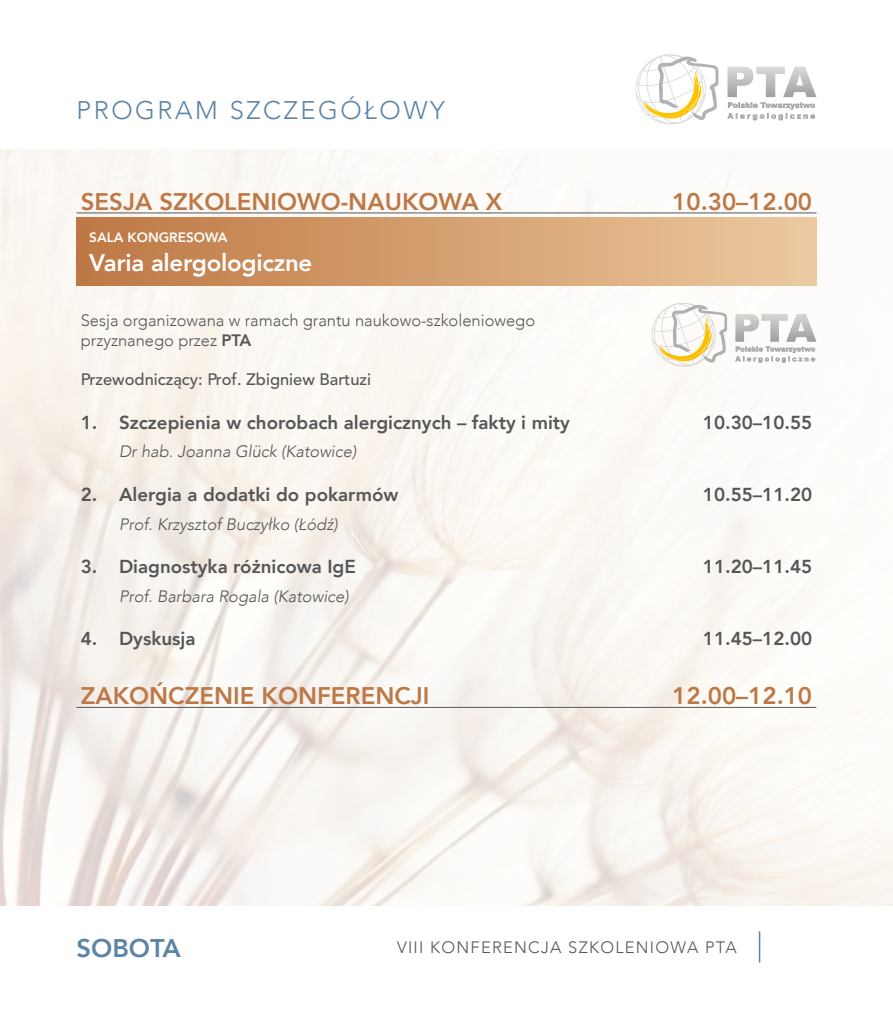
<style>
.page{position:relative;width:893px;height:1021px;background:#fff}
.page>*{position:absolute;margin:0;border:0;box-sizing:border-box;transform-origin:0 0}
.t1{font:300 25.5px "Avenir LT Com";letter-spacing:.1em;color:#5c84a7}
.t2{font:800 25.5px "Avenir LT Com";color:#5c84a7}
.t3{font:800 24px "Avenir LT Com";color:#bd7846}
.t4{font:800 24px "Avenir LT Com";letter-spacing:-.01em;color:#fff}
.t5{font:800 18.75px "Avenir LT Com";color:#565656}
.t6{font:italic 300 16.5px "Avenir LT Com";color:#565656}
.t7{font:300 16.5px/19.8px "Avenir LT Com";color:#565656}
.t8{font:500 16.5px "Avenir LTCE";color:#565656}
.t9{font:300 16.5px "Avenir LT Com";letter-spacing:.075em;color:#565656}
.t10{font:800 13.5px "Avenir LT Com";color:#fff}
.s1{font-weight:800}
</style>
<div class="page">
<img style="left:0;top:149px;width:893px;height:756px">
<svg style="left:635px;top:54px;width:83px;height:70px"></svg>
<svg style="left:727px;top:67px;width:89px;height:53px"></svg>
<hr style="left:759px;top:931px;width:1px;height:31px;background:#5c84a7">
<hr style="left:77px;top:212px;width:739px;height:1px;background:#565656">
<hr style="left:77px;top:707px;width:739px;height:1px;background:#565656">
<div style="left:77px;top:217px;width:739px;height:68px;background:linear-gradient(to right,#be7744,#ecc99f)"></div>
<svg style="left:651px;top:302px;width:76px;height:64px"></svg>
<svg style="left:735px;top:314px;width:81px;height:49px"></svg>
<h1 class="t1" style="left:77px;top:95px;width:370px">PROGRAM SZCZEGÓŁOWY</h1>
<p class="t3" style="left:81px;top:187px;width:423px">SESJA SZKOLENIOWO-NAUKOWA X</p>
<p class="t3" style="left:672px;top:187px;width:141px">10.30–12.00</p>
<p class="t10" style="left:89px;top:230px;width:140px">SALA KONGRESOWA</p>
<p class="t4" style="left:89px;top:248px;width:225px">Varia alergologiczne</p>
<p class="t7" style="left:81px;top:310px;width:456px">Sesja organizowana w ramach grantu naukowo-szkoleniowego przyznanego przez <span class="s1">PTA</span></p>
<p class="t8" style="left:81px;top:370px;width:292px">Przewodniczący: Prof. Zbigniew Bartuzi</p>
<p class="t5" style="left:81px;top:411px;width:491px">1. Szczepienia w chorobach alergicznych – fakty i mity</p>
<p class="t5" style="left:703px;top:411px;width:111px">10.30–10.55</p>
<p class="t6" style="left:119px;top:442px;width:239px">Dr hab. Joanna Glück (Katowice)</p>
<p class="t5" style="left:81px;top:483px;width:319px">2. Alergia a dodatki do pokarmów</p>
<p class="t5" style="left:703px;top:483px;width:111px">10.55–11.20</p>
<p class="t6" style="left:119px;top:514px;width:220px">Prof. Krzysztof Buczyłko (Łódź)</p>
<p class="t5" style="left:81px;top:555px;width:277px">3. Diagnostyka różnicowa IgE</p>
<p class="t5" style="left:703px;top:555px;width:111px">11.20–11.45</p>
<p class="t6" style="left:119px;top:586px;width:231px">Prof. Barbara Rogala (Katowice)</p>
<p class="t5" style="left:81px;top:627px;width:116px">4. Dyskusja</p>
<p class="t5" style="left:703px;top:627px;width:111px">11.45–12.00</p>
<p class="t3" style="left:81px;top:681px;width:350px">ZAKOŃCZENIE KONFERENCJI</p>
<p class="t3" style="left:672px;top:681px;width:141px">12.00–12.10</p>
<h1 class="t2" style="left:77px;top:932px;width:106px">SOBOTA</h1>
<p class="t9" style="left:397px;top:938px;width:341px">VIII KONFERENCJA SZKOLENIOWA PTA</p>
</div>
